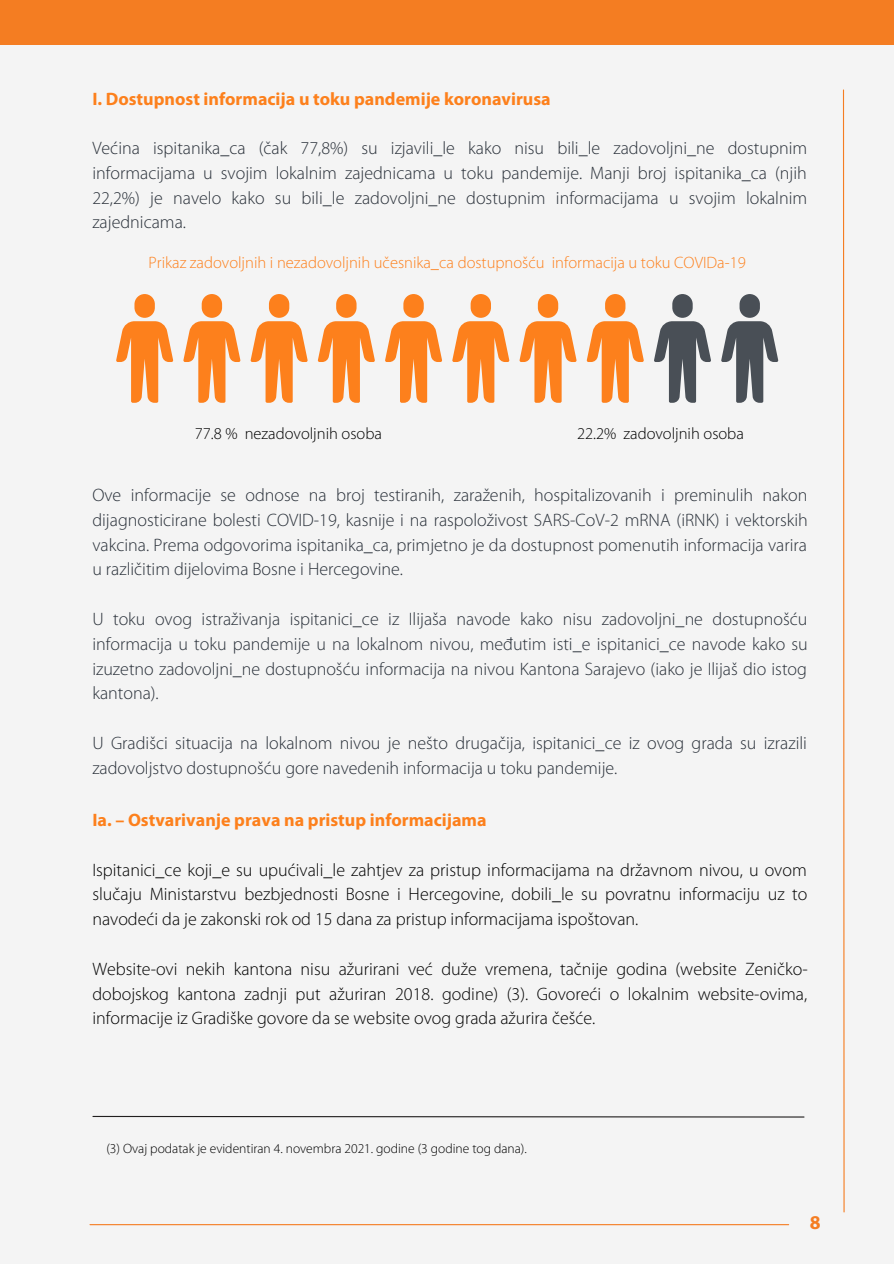
<style>
.page{position:relative;width:894px;height:1264px;background:#fff}
.page>*{position:absolute;margin:0;border:0;box-sizing:border-box;transform-origin:0 0}
.t1{font:700 19.5px "Myriad Pro";color:#f47d22}
.t2{font:300 18px/24.8px "Myriad Pro";color:#293039;text-align:justify}
.t3{font:300 18px/24.8px "Myriad Pro";color:#000;text-align:justify}
.t4{font:700 18px "Myriad Pro";color:#fd801c}
.t5{font:300 16.5px "Myriad Pro";color:#fd801c}
.t6{font:300 16.5px "Myriad Pro";color:#000}
.t7{font:300 13.5px "Myriad Pro";color:#000}
</style>
<div class="page">
<div style="left:0;top:0;width:893px;height:1263px;background:#f4f4f4"></div>
<div style="left:0;top:0;width:893px;height:45px;background:#f47d22"></div>
<hr style="left:90px;top:1223px;width:698px;height:2px;background:#f47d22">
<svg style="left:842px;top:89px;width:2px;height:1124px"></svg>
<svg style="left:92px;top:1115px;width:712px;height:3px"></svg>
<svg style="left:116px;top:294px;width:527px;height:109px"></svg>
<svg style="left:654px;top:294px;width:124px;height:109px"></svg>
<p class="t4" style="left:92px;top:91px;width:460px">I. Dostupnost informacija u toku pandemije koronavirusa</p>
<p class="t2" style="left:92px;top:137px;width:716px">Većina ispitanika_ca (čak 77,8%) su izjavili_le kako nisu bili_le zadovoljni_ne dostupnim informacijama u svojim lokalnim zajednicama u toku pandemije. Manji broj ispitanika_ca (njih 22,2%) je navelo kako su bili_le zadovoljni_ne dostupnim informacijama u svojim lokalnim zajednicama.</p>
<p class="t5" style="left:148px;top:255px;width:598px">Prikaz zadovoljnih i nezadovoljnih učesnika_ca dostupnošću informacija u toku COVIDa-19</p>
<p class="t6" style="left:195px;top:426px;width:189px">77.8 % nezadovoljnih osoba</p>
<p class="t6" style="left:577px;top:426px;width:168px">22.2% zadovoljnih osoba</p>
<p class="t2" style="left:92px;top:484px;width:716px">Ove informacije se odnose na broj testiranih, zaraženih, hospitalizovanih i preminulih nakon dijagnosticirane bolesti COVID-19, kasnije i na raspoloživost SARS-CoV-2 mRNA (iRNK) i vektorskih vakcina. Prema odgovorima ispitanika_ca, primjetno je da dostupnost pomenutih informacija varira u različitim dijelovima Bosne i Hercegovine.</p>
<p class="t2" style="left:92px;top:608px;width:716px">U toku ovog istraživanja ispitanici_ce iz Ilijaša navode kako nisu zadovoljni_ne dostupnošću informacija u toku pandemije u na lokalnom nivou, međutim isti_e ispitanici_ce navode kako su izuzetno zadovoljni_ne dostupnošću informacija na nivou Kantona Sarajevo (iako je Ilijaš dio istog kantona).</p>
<p class="t2" style="left:92px;top:732px;width:716px">U Gradišci situacija na lokalnom nivou je nešto drugačija, ispitanici_ce iz ovog grada su izrazili zadovoljstvo dostupnošću gore navedenih informacija u toku pandemije.</p>
<p class="t4" style="left:92px;top:812px;width:395px">Ia. – Ostvarivanje prava na pristup informacijama</p>
<p class="t3" style="left:92px;top:858px;width:716px">Ispitanici_ce koji_e su upućivali_le zahtjev za pristup informacijama na državnom nivou, u ovom slučaju Ministarstvu bezbjednosti Bosne i Hercegovine, dobili_le su povratnu informaciju uz to navodeći da je zakonski rok od 15 dana za pristup informacijama ispoštovan.</p>
<p class="t3" style="left:92px;top:957px;width:716px">Website-ovi nekih kantona nisu ažurirani već duže vremena, tačnije godina (website Zeničko&shy;dobojskog kantona zadnji put ažuriran 2018. godine) (3). Govoreći o lokalnim website-ovima, informacije iz Gradiške govore da se website ovog grada ažurira češće.</p>
<p class="t7" style="left:106px;top:1142px;width:422px">(3) Ovaj podatak je evidentiran 4. novembra 2021. godine (3 godine tog dana).</p>
<p class="t1" style="left:809px;top:1213px;width:12px">8</p>
</div>
